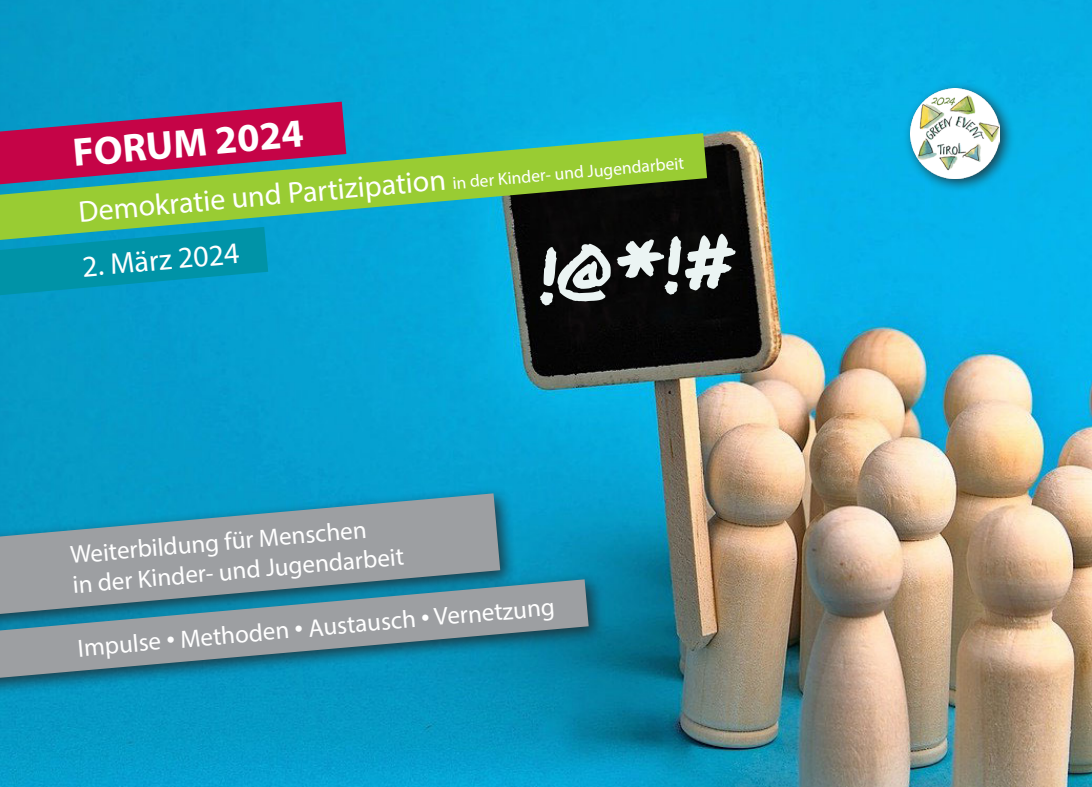
<style>
.page{position:relative;width:1092px;height:787px;background:#fff}
.page>*{position:absolute;margin:0;border:0;box-sizing:border-box;transform-origin:0 0}
.t1{font:75px "Permanent Marker";color:#ebf4f3}
.t2{font:700 40px "Myriad Pro";color:#fff}
.t3{font:30px "Myriad Pro";color:#fff}
.t4{font:25px "Myriad Pro";color:#fff}
.t5{font:17.5px "Myriad Pro";color:#fff}
.s1{font-size:30px}
.s2{font-family:"Arial"}
</style>
<div class="page">
<img style="left:0;top:0;width:1091px;height:787px">
<svg style="left:0;top:102px;width:346px;height:31px;background:#6a4c85"></svg>
<div style="left:0;top:485px;width:518px;height:151px;background:#231f20;opacity:.75"></div>
<svg style="left:0;top:493px;width:500px;height:78px;background:#729cab"></svg>
<svg style="left:0;top:240px;width:268px;height:55px;background:#0195b0"></svg>
<div style="left:903px;top:81px;width:111px;height:112px;background:#231f20;opacity:.75"></div>
<img style="left:909px;top:88px;width:90px;height:90px">
<div style="left:0;top:571px;width:607px;height:128px;background:#231f20;opacity:.75"></div>
<svg style="left:0;top:579px;width:588px;height:98px;background:#63909f"></svg>
<svg style="left:0;top:133px;width:707px;height:107px;background:#63845c"></svg>
<p class="t2" style="left:71px;top:127px;width:233px;rotate:-5deg">FORUM 2024</p>
<p class="t5" style="left:78px;top:205px;width:609px;rotate:-5deg"><span class="s1">Demokratie und Partizipation</span> in der Kinder- und Jugendarbeit</p>
<p class="t1" style="left:533px;top:221px;width:199px;rotate:-5deg">!@*!#</p>
<p class="t3" style="left:81px;top:248px;width:159px;rotate:-5deg">2. März 2024</p>
<p class="t4" style="left:69px;top:539px;width:299px;rotate:-5deg">Weiterbildung für Menschen</p>
<p class="t4" style="left:72px;top:569px;width:334px;rotate:-5deg">in der Kinder- und Jugendarbeit</p>
<p class="t4" style="left:77px;top:633px;width:480px;rotate:-5deg">Impulse <span class="s2">•</span> Methoden <span class="s2">•</span> Austausch <span class="s2">•</span> Vernetzung</p>
</div>
